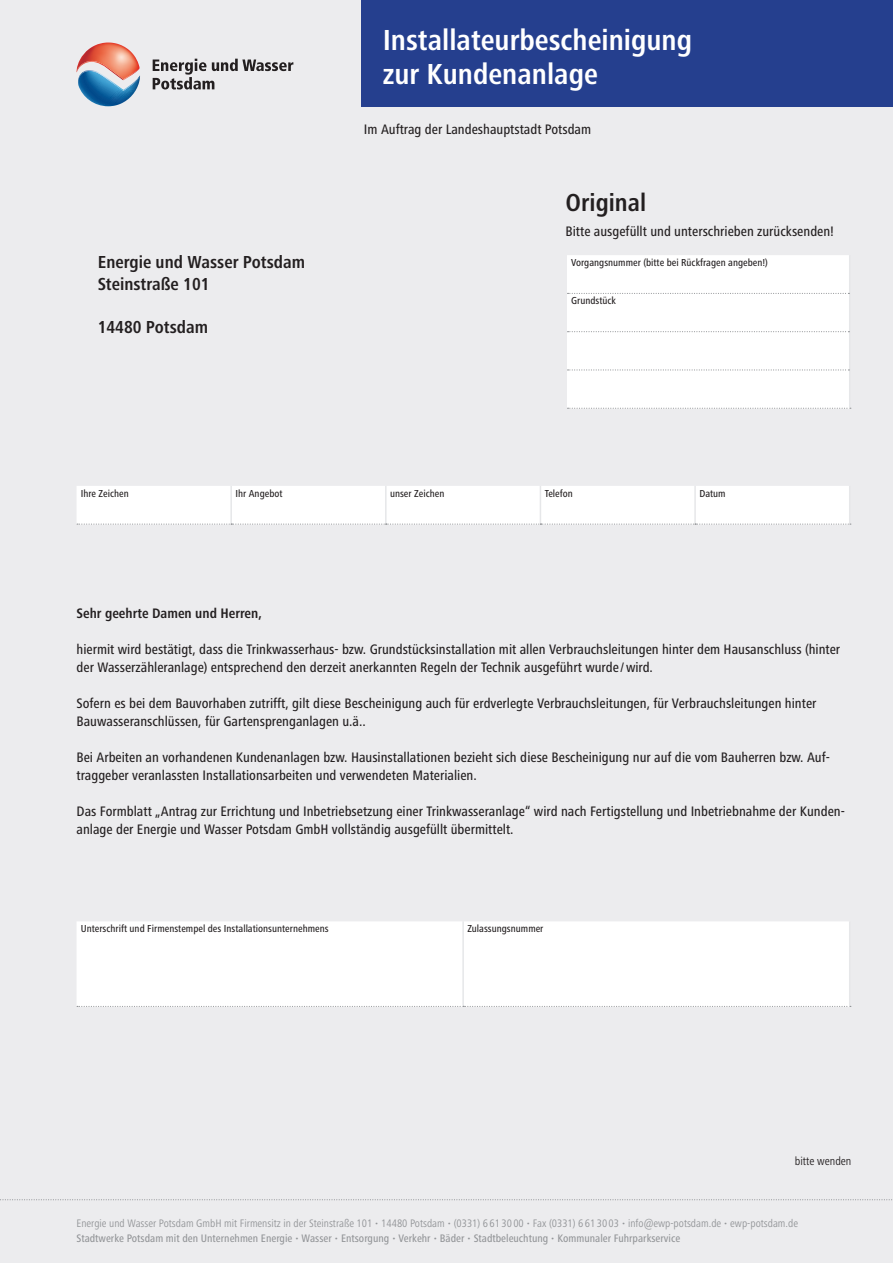
<style>
.page{position:relative;width:893px;height:1263px;background:#ececee}
.page>*{position:absolute;margin:0;border:0;box-sizing:border-box;transform-origin:0 0}
.t1{font:700 condensed 30px/34.5px "Frutiger Next Pro";color:#fff}
.t2{font:700 condensed 25.5px "Frutiger Next Pro";color:#231f20}
.t3{font:700 condensed 18px/21.6px "Frutiger Next Pro";color:#231f20}
.t4{font:500 condensed 14.25px/18px "Frutiger Next Pro";color:#231f20}
.t5{font:700 condensed 14.25px "Frutiger Next Pro";color:#231f20}
.t6{font:condensed 12px "Frutiger Next Pro";color:#231f20}
.t7{font:condensed 11.25px/14.4px "Frutiger Next Pro";color:#939598}
.t8{font:500 condensed 10.5px "Frutiger Next Pro";color:#231f20}
.s1{font-size:8.1px}
.s2{font-weight:500}
.s3{font-weight:500;font-size:8.1px}
</style>
<div class="page">
<svg style="left:0;top:1199px;width:892px;height:1px"></svg>
<img style="left:79px;top:43px;width:30px;height:18px">
<svg style="left:77px;top:61px;width:63px;height:45px"></svg>
<svg style="left:153px;top:59px;width:140px;height:30px"></svg>
<div style="left:361px;top:0;width:532px;height:106px;background:#253f8e"></div>
<div style="left:567px;top:255px;width:284px;height:154px;background:#fff"></div>
<div style="left:77px;top:486px;width:774px;height:39px;background:#fff"></div>
<div style="left:77px;top:921px;width:772px;height:85px;background:#fff"></div>
<hr style="left:462px;top:921px;width:2px;height:85px;background:#e6e7e9">
<hr style="left:849px;top:921px;width:1px;height:85px;background:#e6e7e9">
<svg style="left:77px;top:1006px;width:774px;height:1px"></svg>
<h1 class="t1" style="left:383px;top:23px;width:311px">Installateurbescheinigung zur Kundenanlage</h1>
<p class="t3" style="left:98px;top:251px;width:209px">Energie und Wasser Potsdam<br>Steinstraße 101</p>
<p class="t3" style="left:98px;top:316px;width:112px">14480 Potsdam</p>
<p class="t4" style="left:364px;top:120px;width:229px">Im Auftrag der Landeshauptstadt Potsdam</p>
<h2 class="t2" style="left:566px;top:188px;width:82px">Original</h2>
<p class="t4" style="left:566px;top:222px;width:270px">Bitte ausgefüllt und unterschrieben zurücksenden!</p>
<p class="t8" style="left:571px;top:257px;width:198px">Vorgangsnummer (bitte bei Rückfragen angeben!)</p>
<p class="t8" style="left:571px;top:295px;width:46px">Grundstück</p>
<p class="t8" style="left:81px;top:487px;width:50px">Ihre Zeichen</p>
<p class="t8" style="left:235px;top:487px;width:49px">Ihr Angebot</p>
<p class="t8" style="left:390px;top:487px;width:56px">unser Zeichen</p>
<p class="t8" style="left:545px;top:487px;width:30px">Telefon</p>
<p class="t8" style="left:699px;top:487px;width:28px">Datum</p>
<p class="t5" style="left:77px;top:605px;width:187px">Sehr geehrte Damen und Herren,</p>
<p class="t4" style="left:77px;top:641px;width:765px">hiermit wird bestätigt, dass die Trinkwasserhaus- bzw. Grundstücksinstallation mit allen Verbrauchsleitungen hinter dem Hausanschluss (hinter der Wasserzähleranlage) entsprechend den derzeit anerkannten Regeln der Technik ausgeführt wurde /wird.</p>
<p class="t4" style="left:77px;top:695px;width:741px">Sofern es bei dem Bauvorhaben zutrifft, gilt diese Bescheinigung auch für erdverlegte Verbrauchsleitungen, für Verbrauchsleitungen hinter<br>Bauwasseranschlüssen, für Gartensprenganlagen u.ä..</p>
<p class="t4" style="left:77px;top:749px;width:755px">Bei Arbeiten an vorhandenen Kundenanlagen bzw. Hausinstallationen bezieht sich diese Bescheinigung nur auf die vom Bauherren bzw. Auf&shy;traggeber veranlassten Installationsarbeiten und verwendeten Materialien.</p>
<p class="t4" style="left:77px;top:803px;width:770px">Das Formblatt „Antrag zur Errichtung und Inbetriebsetzung einer Trinkwasseranlage“ wird nach Fertigstellung und Inbetriebnahme der Kunden&shy;anlage der Energie und Wasser Potsdam GmbH vollständig ausgefüllt übermittelt.</p>
<p class="t8" style="left:81px;top:923px;width:249px">Unterschrift und Firmenstempel des Installationsunternehmens</p>
<p class="t8" style="left:467px;top:923px;width:78px">Zulassungsnummer</p>
<p class="t6" style="left:795px;top:1154px;width:58px">bitte wenden</p>
<p class="t7" style="left:77px;top:1216px;width:723px">Energie und Wasser Potsdam GmbH mit Firmensitz in der Steinstraße 101 <span class="s1">•</span> 14480 Potsdam <span class="s1">•</span> (0331) 6 61 30 00 <span class="s1">•</span> Fax (0331) 6 61 30 03 <span class="s1">•</span> info@ewp-potsdam.de <span class="s1">•</span> ewp-potsdam.de<br><span class="s2">Stadtwerke Potsdam mit den Unternehmen Energie</span> <span class="s3">•</span> <span class="s2">Wasser</span> <span class="s3">•</span> <span class="s2">Entsorgung</span> <span class="s3">•</span> <span class="s2">Verkehr</span> <span class="s3">•</span> <span class="s2">Bäder</span> <span class="s3">•</span> <span class="s2">Stadtbeleuchtung</span> <span class="s3">•</span> <span class="s2">Kommunaler Fuhrparkservice</span></p>
</div>
